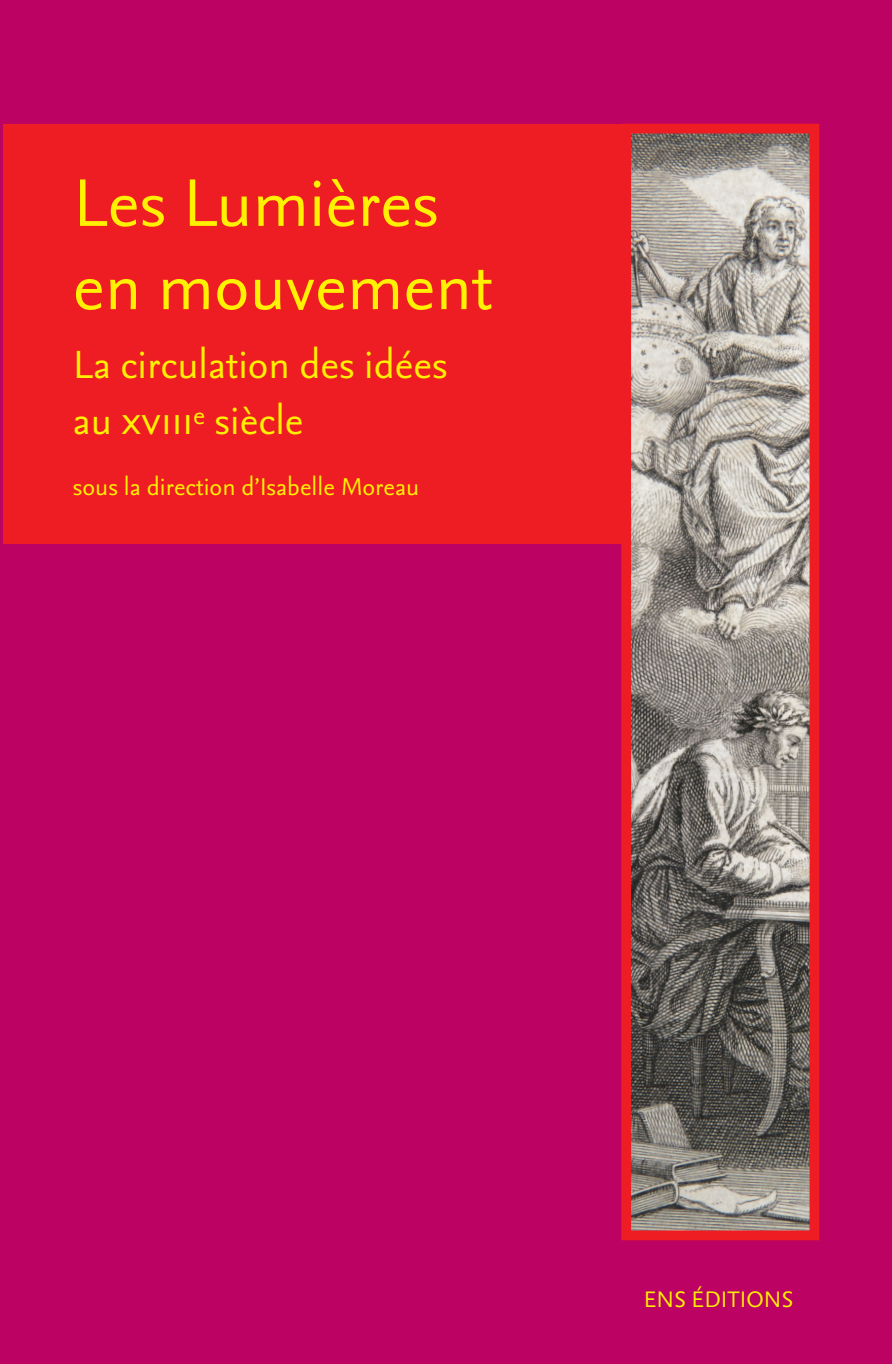
<style>
.page{position:relative;width:892px;height:1364px;background:#bc0363}
.page>*{position:absolute;margin:0;border:0;box-sizing:border-box;transform-origin:0 0}
.t1{font:81px/83.2px "Seria Sans";color:#fff101}
.t2{font:47.25px/56.2px "Seria Sans";color:#fff101}
.t3{font:29.25px "Seria Sans";color:#fff101}
.t4{font:27px "Seria Sans";color:#fff101}
.s1{font-family:"Seria Sans Regular Caps"}
</style>
<div class="page">
<img style="left:632px;top:135px;width:176px;height:1094px">
<div style="left:621px;top:124px;width:198px;height:1116px;border:10px solid #ee1d23"></div>
<div style="left:3px;top:124px;width:618px;height:419px;background:#ee1d23"></div>
<h1 class="t1" style="left:73px;top:170px;width:422px">Les Lumières en mouvement</h1>
<p class="t2" style="left:73px;top:341px;width:376px">La circulation des idées au <span class="s1">xviii</span><sup>e</sup> siècle</p>
<p class="t3" style="left:73px;top:476px;width:348px">sous la direction d’Isabelle Moreau</p>
<p class="t4" style="left:644px;top:1289px;width:151px">ENS ÉDITIONS</p>
</div>
